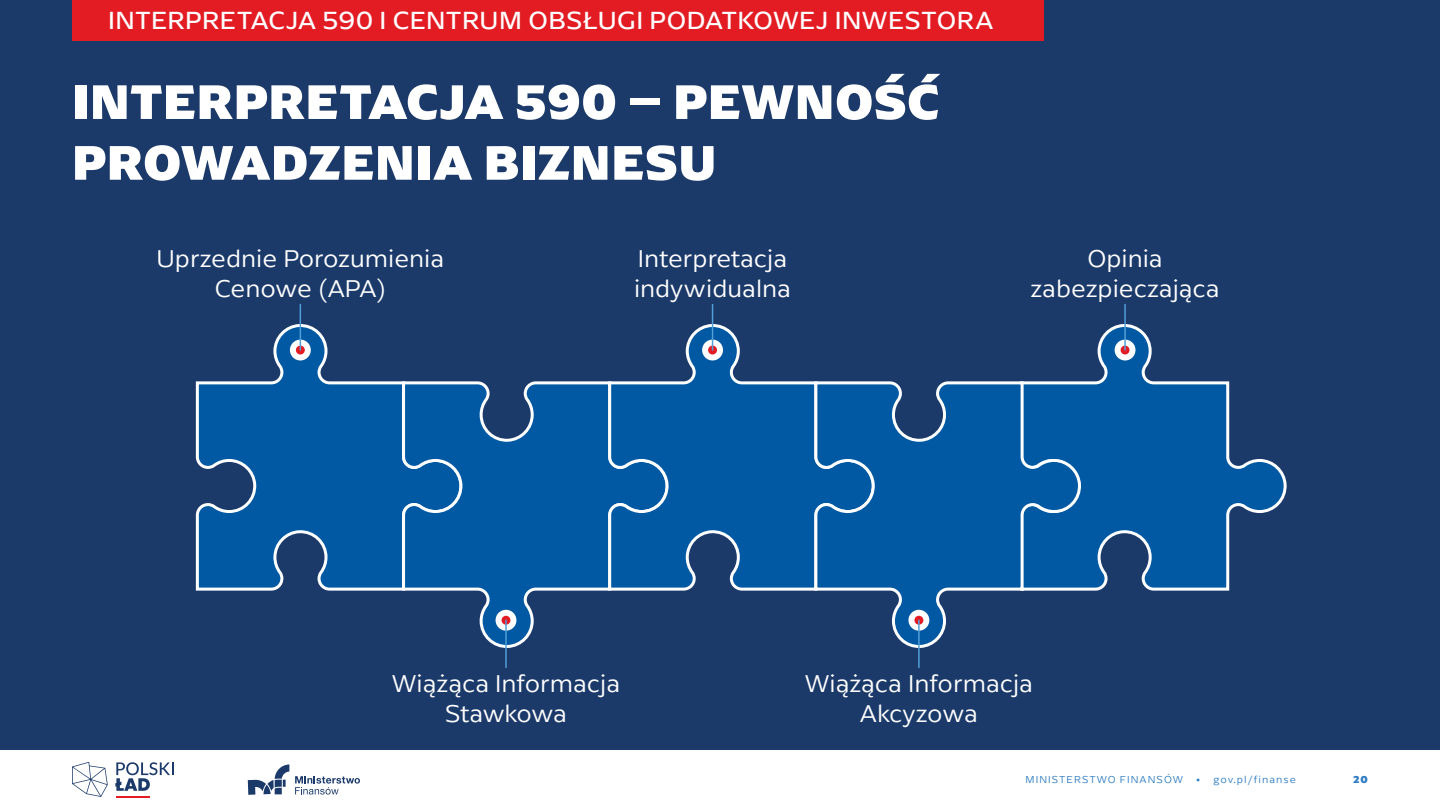
<style>
.page{position:relative;width:1440px;height:810px;background:#fff}
.page>*{position:absolute;margin:0;border:0;box-sizing:border-box;transform-origin:0 0}
.t1{font:800 50.62px/60.8px "Arpona Sans";letter-spacing:.015em;color:#fff}
.t2{font:25.88px "Arpona Sans";letter-spacing:.015em;color:#fff}
.t3{font:300 25.35px/30.4px "Arpona Sans";color:#fff;text-align:center}
.t4{font:300 10.5px "Arpona Sans";letter-spacing:.1em;color:#2f7dc1}
.t5{font:800 10.5px "Arpona Sans";color:#2f7dc1}
</style>
<div class="page">
<div style="left:0;top:0;width:1440px;height:749px;background:#1b3a6a"></div>
<div style="left:72px;top:0;width:972px;height:40px;background:#e31c24"></div>
<hr style="left:116px;top:796px;width:34px;height:1px;background:#e31c24">
<svg style="left:115px;top:762px;width:58px;height:29px"></svg>
<svg style="left:72px;top:762px;width:36px;height:35px"></svg>
<svg style="left:194px;top:322px;width:269px;height:473px"></svg>
<svg style="left:401px;top:380px;width:206px;height:269px"></svg>
<svg style="left:607px;top:322px;width:268px;height:428px"></svg>
<svg style="left:1083px;top:324px;width:204px;height:267px"></svg>
<svg style="left:813px;top:380px;width:270px;height:269px"></svg>
<div style="left:290px;top:340px;width:21px;height:20px;background:#fff;border-radius:50%"></div>
<svg style="left:296px;top:346px;width:9px;height:9px"></svg>
<div style="left:702px;top:340px;width:21px;height:20px;background:#fff;border-radius:50%"></div>
<svg style="left:708px;top:346px;width:9px;height:9px"></svg>
<div style="left:496px;top:610px;width:20px;height:21px;background:#fff;border-radius:50%"></div>
<div style="left:502px;top:616px;width:8px;height:9px;background:#e31c24;border-radius:50%"></div>
<div style="left:908px;top:610px;width:21px;height:21px;background:#fff;border-radius:50%"></div>
<svg style="left:914px;top:616px;width:9px;height:9px"></svg>
<div style="left:1115px;top:340px;width:21px;height:20px;background:#fff;border-radius:50%"></div>
<svg style="left:1121px;top:346px;width:9px;height:9px"></svg>
<hr style="left:300px;top:304px;width:1px;height:46px;background:#519fd7">
<hr style="left:712px;top:305px;width:1px;height:45px;background:#519fd7">
<hr style="left:1124px;top:304px;width:2px;height:46px;background:#519fd7">
<hr style="left:505px;top:620px;width:2px;height:47px;background:#519fd7">
<hr style="left:918px;top:620px;width:2px;height:47px;background:#519fd7">
<p class="t2" style="left:108px;top:3px;width:887px">INTERPRETACJA 590 I CENTRUM OBSŁUGI PODATKOWEJ INWESTORA</p>
<h1 class="t1" style="left:72px;top:71px;width:869px">INTERPRETACJA 590 – PEWNOŚĆ<br>PROWADZENIA BIZNESU</h1>
<p class="t3" style="left:157px;top:243px;width:289px">Uprzednie Porozumienia<br>Cenowe (APA)</p>
<p class="t3" style="left:634px;top:243px;width:159px;text-align:left">Interpretacja indywidualna</p>
<p class="t3" style="left:1031px;top:243px;width:191px">Opinia zabezpieczająca</p>
<p class="t3" style="left:392px;top:668px;width:230px">Wiążąca Informacja<br>Stawkowa</p>
<p class="t3" style="left:805px;top:668px;width:230px">Wiążąca Informacja<br>Akcyzowa</p>
<p class="t4" style="left:1026px;top:773px;width:272px">MINISTERSTWO FINANSÓW • gov.pl/finanse</p>
<p class="t5" style="left:1353px;top:773px;width:16px">20</p>
</div>
